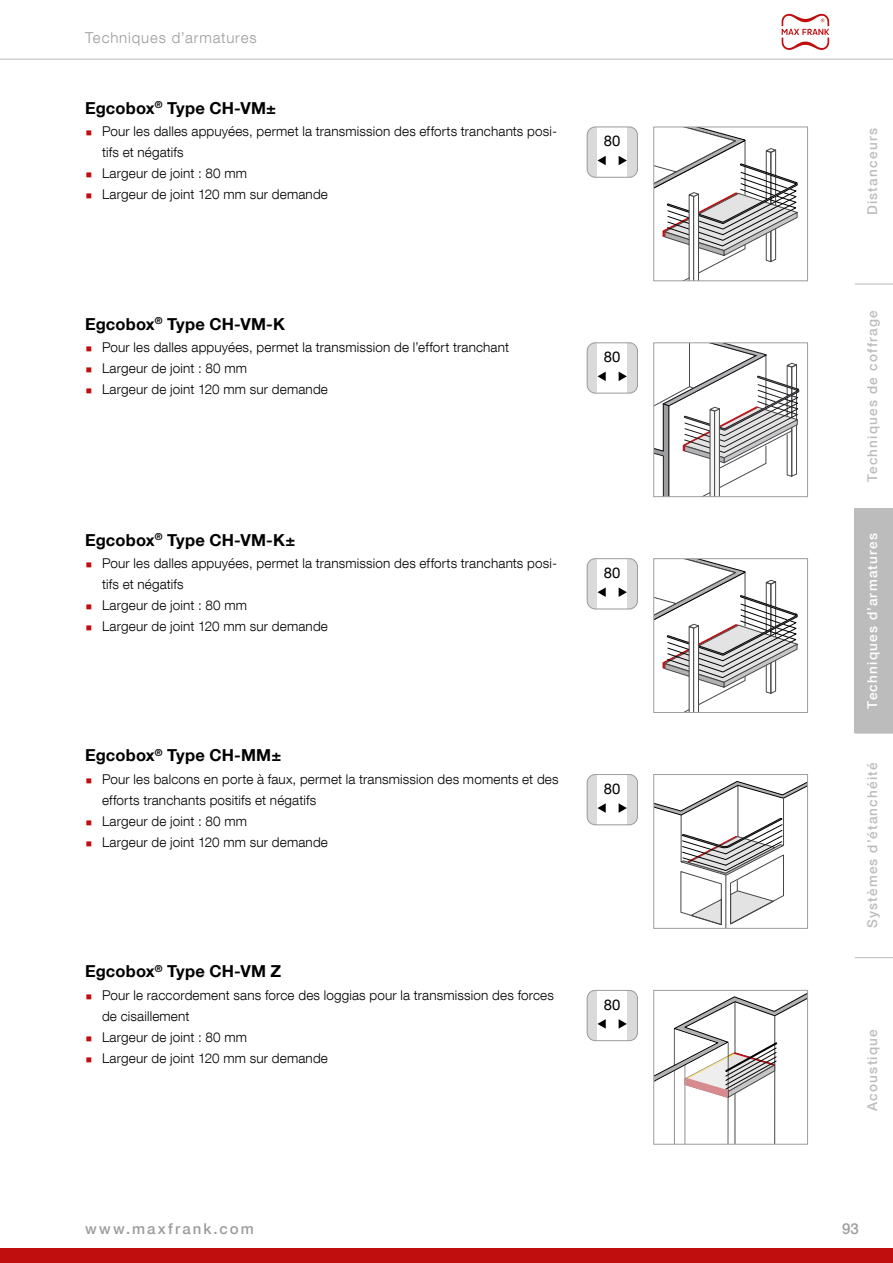
<style>
.page{position:relative;width:893px;height:1263px;background:#fff}
.page>*{position:absolute;margin:0;border:0;box-sizing:border-box;transform-origin:0 0}
.t1{font:700 16.5px "Helvetica Neue LT Com";letter-spacing:.01em;color:#000}
.t2{font:300 15px "Helvetica Neue LT Com";letter-spacing:.055em;color:#9d9d9c}
.t3{font:500 15px "Helvetica Neue LT Com";letter-spacing:.135em;color:#9d9d9c}
.t4{font:14.85px "Helvetica Neue LT Com";color:#000}
.t5{font:300 13.5px/21px "Helvetica Neue LT Com";letter-spacing:.01em;color:#000}
.t6{font:500 13.5px "Helvetica Neue LT Com";letter-spacing:.09em;color:#bcbcbc}
.t7{font:500 13.5px "Helvetica Neue LT Com";letter-spacing:.09em;color:#fff}
.s1{font-family:"Nimbus Roman";font-weight:400;color:#c00d0e}
</style>
<div class="page">
<hr style="left:0;top:59px;width:893px;height:1px;background:#bcbcbc">
<div style="left:0;top:1248px;width:893px;height:15px;background:#c00d0e"></div>
<svg style="left:782px;top:14px;width:47px;height:36px"></svg>
<svg style="left:587px;top:127px;width:51px;height:49px"></svg>
<div style="left:587px;top:127px;width:51px;height:51px;border:1px solid #9d9d9c;border-radius:8px"></div>
<svg style="left:653px;top:126px;width:155px;height:156px"></svg>
<svg style="left:587px;top:344px;width:51px;height:49px"></svg>
<div style="left:587px;top:342px;width:51px;height:51px;border:1px solid #9d9d9c;border-radius:8px"></div>
<svg style="left:653px;top:342px;width:155px;height:155px"></svg>
<svg style="left:587px;top:560px;width:49px;height:49px"></svg>
<div style="left:587px;top:558px;width:51px;height:51px;border:1px solid #9d9d9c;border-radius:8px"></div>
<svg style="left:653px;top:558px;width:155px;height:155px"></svg>
<svg style="left:587px;top:776px;width:49px;height:49px"></svg>
<div style="left:587px;top:774px;width:51px;height:51px;border:1px solid #9d9d9c;border-radius:8px"></div>
<svg style="left:653px;top:774px;width:155px;height:155px"></svg>
<svg style="left:587px;top:990px;width:49px;height:51px"></svg>
<div style="left:587px;top:990px;width:51px;height:51px;border:1px solid #9d9d9c;border-radius:8px"></div>
<svg style="left:653px;top:990px;width:155px;height:155px"></svg>
<div style="left:855px;top:509px;width:38px;height:224px;background:#bcbcbc"></div>
<hr style="left:855px;top:284px;width:38px;height:1px;background:#bcbcbc">
<hr style="left:855px;top:508px;width:38px;height:1px;background:#bcbcbc">
<hr style="left:855px;top:733px;width:38px;height:1px;background:#bcbcbc">
<hr style="left:855px;top:957px;width:38px;height:1px;background:#bcbcbc">
<p class="t2" style="left:85px;top:29px;width:173px">Techniques d’armatures</p>
<p class="t1" style="left:85px;top:98px;width:193px">Egcobox<sup>®</sup> Type CH-VM±</p>
<p class="t5" style="left:85px;top:121px;width:473px"><span class="s1">ˎ</span> Pour les dalles appuyées, permet la transmission des efforts tranchants posi-</p>
<p class="t5" style="left:102px;top:142px;width:83px">tifs et négatifs</p>
<p class="t5" style="left:85px;top:163px;width:164px"><span class="s1">ˎ</span> Largeur de joint : 80 mm</p>
<p class="t5" style="left:85px;top:184px;width:244px"><span class="s1">ˎ</span> Largeur de joint 120 mm sur demande</p>
<p class="t4" style="left:604px;top:132px;width:18px">80</p>
<p class="t1" style="left:85px;top:313px;width:202px">Egcobox<sup>®</sup> Type CH-VM-K</p>
<p class="t5" style="left:85px;top:336px;width:426px"><span class="s1">ˎ</span> Pour les dalles appuyées, permet la transmission de l’effort tranchant <span class="s1">ˎ</span> Largeur de joint : 80 mm<br><span class="s1">ˎ</span> Largeur de joint 120 mm sur demande</p>
<p class="t4" style="left:604px;top:348px;width:18px">80</p>
<p class="t1" style="left:85px;top:529px;width:212px">Egcobox<sup>®</sup> Type CH-VM-K±</p>
<p class="t5" style="left:85px;top:552px;width:473px"><span class="s1">ˎ</span> Pour les dalles appuyées, permet la transmission des efforts tranchants posi-</p>
<p class="t5" style="left:102px;top:573px;width:83px">tifs et négatifs</p>
<p class="t5" style="left:85px;top:594px;width:164px"><span class="s1">ˎ</span> Largeur de joint : 80 mm</p>
<p class="t5" style="left:85px;top:615px;width:244px"><span class="s1">ˎ</span> Largeur de joint 120 mm sur demande</p>
<p class="t1" style="left:85px;top:745px;width:198px">Egcobox<sup>®</sup> Type CH-MM±</p>
<p class="t5" style="left:85px;top:768px;width:475px"><span class="s1">ˎ</span> Pour les balcons en porte à faux, permet la transmission des moments et des</p>
<p class="t5" style="left:102px;top:789px;width:216px">efforts tranchants positifs et négatifs</p>
<p class="t5" style="left:85px;top:810px;width:164px"><span class="s1">ˎ</span> Largeur de joint : 80 mm</p>
<p class="t5" style="left:85px;top:831px;width:244px"><span class="s1">ˎ</span> Largeur de joint 120 mm sur demande</p>
<p class="t1" style="left:85px;top:961px;width:198px">Egcobox<sup>®</sup> Type CH-VM Z</p>
<p class="t5" style="left:85px;top:984px;width:470px"><span class="s1">ˎ</span> Pour le raccordement sans force des loggias pour la transmission des forces</p>
<p class="t5" style="left:102px;top:1005px;width:89px">de cisaillement</p>
<p class="t5" style="left:85px;top:1026px;width:164px"><span class="s1">ˎ</span> Largeur de joint : 80 mm</p>
<p class="t5" style="left:85px;top:1047px;width:244px"><span class="s1">ˎ</span> Largeur de joint 120 mm sur demande</p>
<p class="t4" style="left:604px;top:563px;width:18px">80</p>
<p class="t4" style="left:604px;top:779px;width:18px">80</p>
<p class="t4" style="left:604px;top:995px;width:18px">80</p>
<p class="t6" style="left:864px;top:215px;width:89px;rotate:-90deg">Distanceurs</p>
<p class="t6" style="left:864px;top:482px;width:174px;rotate:-90deg">Techniques de coffrage</p>
<p class="t7" style="left:864px;top:708px;width:177px;rotate:-90deg">Techniques d’armatures</p>
<p class="t6" style="left:864px;top:928px;width:167px;rotate:-90deg">Systèmes d’étanchéité</p>
<p class="t6" style="left:864px;top:1111px;width:83px;rotate:-90deg">Acoustique</p>
<p class="t3" style="left:85px;top:1220px;width:170px">www.maxfrank.com</p>
<p class="t3" style="left:842px;top:1220px;width:18px">93</p>
</div>
